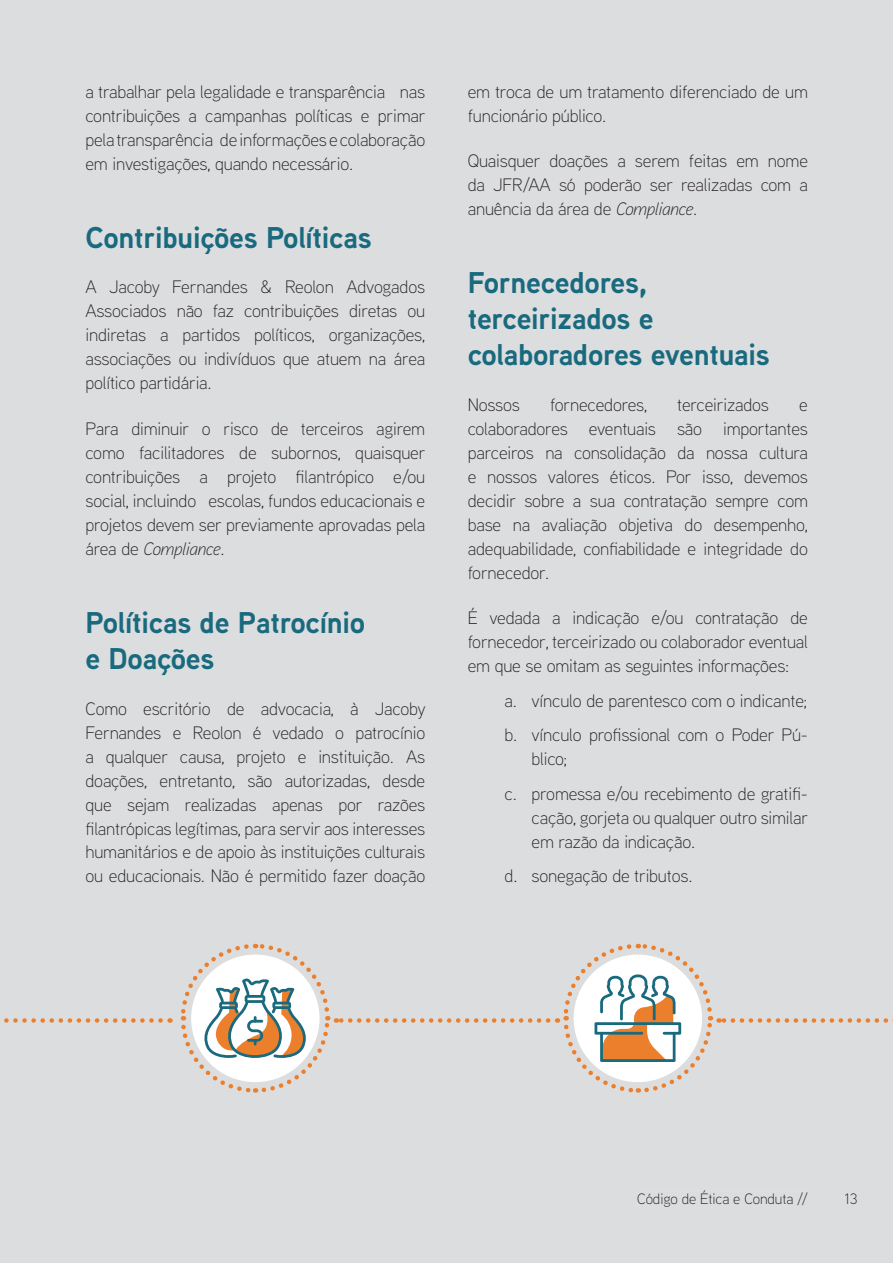
<style>
.page{position:relative;width:893px;height:1263px;background:#dcdddf}
.page>*{position:absolute;margin:0;border:0;box-sizing:border-box;transform-origin:0 0}
.t1{font:700 30px/36px "Aaux Next";letter-spacing:-.01em;color:#196a7e}
.t2{font:300 18px/24px "Aaux Next";letter-spacing:-.01em;color:#231f20;text-align:justify}
.t3{font:300 15px "Aaux Next";letter-spacing:-.01em;color:#231f20}
.s1{font-style:italic}
</style>
<div class="page">
<div style="left:845px;top:1194px;width:12px;height:10px;background:#dcdddf"></div>
<div style="left:638px;top:1191px;width:170px;height:16px;background:#dcdddf"></div>
<svg style="left:0;top:1018px;width:161px;height:5px"></svg>
<svg style="left:178px;top:941px;width:370px;height:154px"></svg>
<svg style="left:557px;top:941px;width:336px;height:154px"></svg>
<p class="t2" style="left:85px;top:79px;width:342px">a trabalhar pela legalidade e transparência nas contribuições a campanhas políticas e primar pela transparência de informações e colaboração em investigações, quando necessário.</p>
<h1 class="t1" style="left:85px;top:219px;width:288px">Contribuições Políticas</h1>
<p class="t2" style="left:85px;top:274px;width:341px">A Jacoby Fernandes &amp; Reolon Advogados Associados não faz contribuições diretas ou indiretas a partidos políticos, organizações, associações ou indivíduos que atuem na área político partidária.</p>
<p class="t2" style="left:85px;top:416px;width:342px">Para diminuir o risco de terceiros agirem como facilitadores de subornos, quaisquer contribuições a projeto filantrópico e/ou social, incluindo escolas, fundos educacionais e projetos devem ser previamente aprovadas pela área de <span class="s1">Compliance</span>.</p>
<h1 class="t1" style="left:85px;top:604px;width:281px">Políticas de Patrocínio e Doações</h1>
<p class="t2" style="left:85px;top:695px;width:342px">Como escritório de advocacia, à Jacoby Fernandes e Reolon é vedado o patrocínio a qualquer causa, projeto e instituição. As doações, entretanto, são autorizadas, desde que sejam realizadas apenas por razões filantrópicas legítimas, para servir aos interesses humanitários e de apoio às instituições culturais ou educacionais. Não é permitido fazer doação</p>
<p class="t2" style="left:468px;top:79px;width:342px">em troca de um tratamento diferenciado de um funcionário público.</p>
<p class="t2" style="left:468px;top:148px;width:342px">Quaisquer doações a serem feitas em nome da JFR/AA só poderão ser realizadas com a anuência da área de <span class="s1">Compliance</span>.</p>
<h1 class="t1" style="left:468px;top:264px;width:304px">Fornecedores, terceirizados e colaboradores eventuais</h1>
<p class="t2" style="left:468px;top:392px;width:54px">Nossos</p>
<p class="t2" style="left:550px;top:392px;width:99px">fornecedores,</p>
<p class="t2" style="left:677px;top:392px;width:93px">terceirizados</p>
<p class="t2" style="left:468px;top:392px;width:342px;text-indent:332px">e colaboradores eventuais são importantes parceiros na consolidação da nossa cultura e nossos valores éticos. Por isso, devemos decidir sobre a sua contratação sempre com base na avaliação objetiva do desempenho, adequabilidade, confiabilidade e integridade do fornecedor.</p>
<p class="t2" style="left:468px;top:605px;width:342px">É vedada a indicação e/ou contratação de fornecedor, terceirizado ou colaborador eventual em que se omitam as seguintes informações:</p>
<p class="t2" style="left:504px;top:682px;width:305px;line-height:34.7px">a. vínculo de parentesco com o indicante; b. vínculo profissional com o Poder Pú-</p>
<p class="t2" style="left:504px;top:741px;width:305px;line-height:34.7px;text-indent:27px">blico;<br>c. promessa e/ou recebimento de gratifi-</p>
<p class="t2" style="left:531px;top:805px;width:278px">cação, gorjeta ou qualquer outro similar em razão da indicação.</p>
<p class="t2" style="left:504px;top:863px;width:189px">d. sonegação de tributos.</p>
<p class="t3" style="left:637px;top:1189px;width:172px">Código de Ética e Conduta //</p>
<p class="t3" style="left:844px;top:1189px;width:14px">13</p>
</div>
